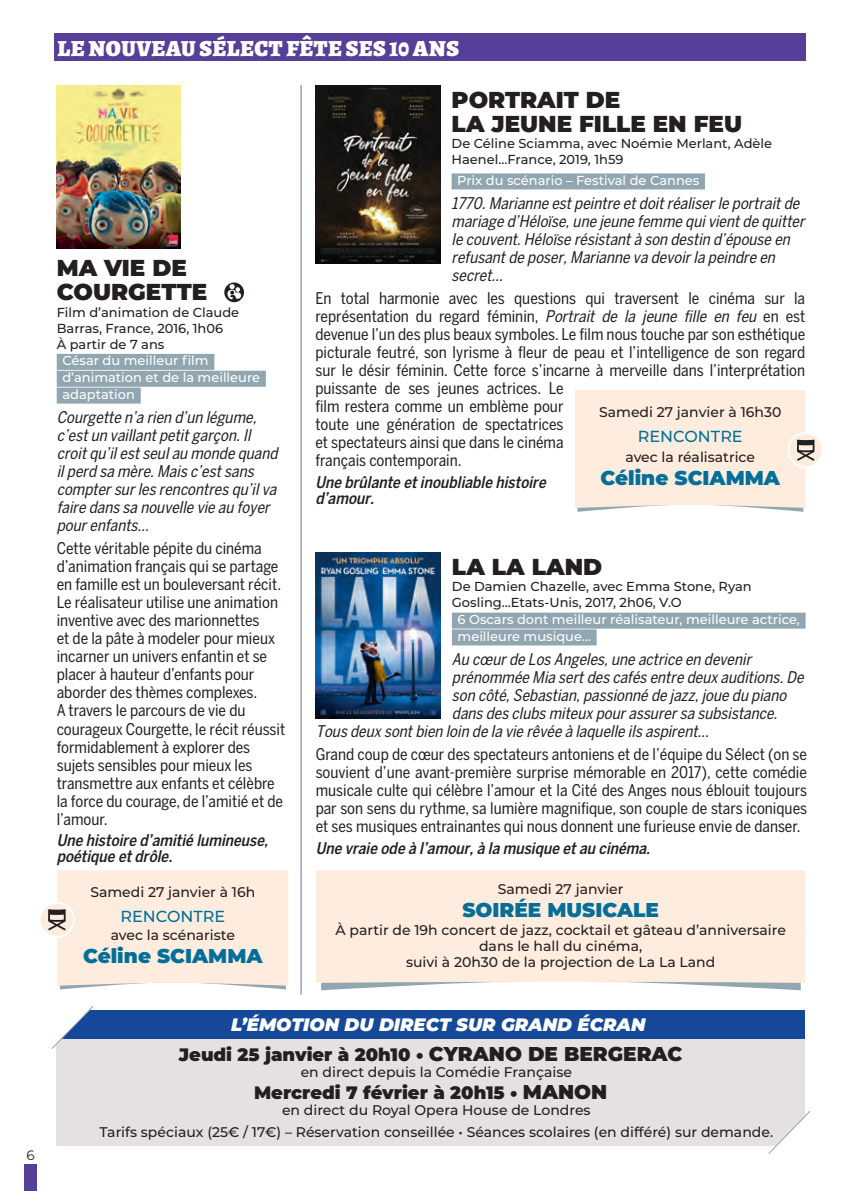
<style>
.page{position:relative;width:851px;height:1191px;background:#fff}
.page>*{position:absolute;margin:0;border:0;box-sizing:border-box;transform-origin:0 0}
.t1{font:900 23px/24px "Montserrat";color:#231f20}
.t2{font:900 23px "Alegreya SC";letter-spacing:.02em;color:#fff}
.t3{font:900 20px "Montserrat";color:#036f98}
.t4{font:900 18px "Montserrat";color:#231f20}
.t5{font:italic 900 18px "Montserrat";color:#fff}
.t6{font:16px/18px "Benton Sans Cond";color:#231f20}
.t7{font:italic 16px/18px "Benton Sans Cond";color:#231f20}
.t8{font:italic 500 16px/16px "Benton Sans Cond";color:#231f20}
.t9{font:500 16px "Montserrat";color:#036f98}
.t10{font:500 14px/16px "Montserrat";color:#231f20;text-align:center}
.t11{font:13.6px "Montserrat";color:#231f20}
.t12{font:500 13px/16px "Montserrat";color:#231f20}
.t13{font:500 13px/16.8px "Montserrat";color:#fff}
.s1{font-style:italic}
.s2{font-size:20px}
</style>
<div class="page">
<div style="left:25px;top:1164px;width:12px;height:27px;background:#573e99"></div>
<hr style="left:300px;top:85px;width:1px;height:909px;background:#7864ac">
<svg style="left:321px;top:983px;width:479px;height:7px"></svg>
<div style="left:316px;top:870px;width:489px;height:113px;background:#feecdf"></div>
<div style="left:452px;top:612px;width:353px;height:16px;background:#91a6b1"></div>
<div style="left:452px;top:629px;width:144px;height:16px;background:#91a6b1"></div>
<img style="left:316px;top:552px;width:124px;height:166px">
<div style="left:451px;top:173px;width:254px;height:16px;background:#91a6b1"></div>
<img style="left:315px;top:85px;width:125px;height:178px">
<div style="left:57px;top:354px;width:157px;height:16px;background:#91a6b1"></div>
<div style="left:57px;top:371px;width:209px;height:16px;background:#91a6b1"></div>
<div style="left:57px;top:387px;width:84px;height:16px;background:#91a6b1"></div>
<img style="left:57px;top:85px;width:123px;height:163px">
<div style="left:56px;top:1014px;width:748px;height:131px;background:#e6e1e1"></div>
<div style="left:56px;top:1010px;width:748px;height:28px;background:#154898"></div>
<svg style="left:767px;top:1109px;width:43px;height:45px"></svg>
<svg style="left:51px;top:1006px;width:43px;height:43px"></svg>
<div style="left:40px;top:902px;width:34px;height:35px;background:#feecdf;border-radius:50%"></div>
<div style="left:39px;top:901px;width:36px;height:37px;border:2px solid #fff;border-radius:50%"></div>
<svg style="left:48px;top:870px;width:240px;height:119px;background:#fbeadf"></svg>
<svg style="left:788px;top:433px;width:34px;height:34px"></svg>
<div style="left:787px;top:432px;width:36px;height:36px;border:2px solid #fff;border-radius:50%"></div>
<svg style="left:575px;top:390px;width:239px;height:122px;background:#fbebdf"></svg>
<div style="left:54px;top:33px;width:751px;height:27px;background:#573e99"></div>
<svg style="left:224px;top:282px;width:20px;height:20px"></svg>
<svg style="left:227px;top:284px;width:14px;height:15px"></svg>
<p class="t11" style="left:26px;top:1145px;width:10px">6</p>
<h1 class="t2" style="left:58px;top:31px;width:403px">LE NOUVEAU SÉLECT FÊTE SES 10 ANS</h1>
<h1 class="t1" style="left:57px;top:255px;width:152px">MA VIE DE<br>COURGETTE</h1>
<p class="t12" style="left:57px;top:303px;width:184px">Film d’animation de Claude<br>Barras, France, 2016, 1h06<br>À partir de 7 ans</p>
<p class="t13" style="left:62px;top:352px;width:199px">César du meilleur film d’animation et de la meilleure adaptation</p>
<p class="t7" style="left:57px;top:408px;width:222px">Courgette n’a rien d’un légume, c’est un vaillant petit garçon. Il croit qu’il est seul au monde quand il perd sa mère. Mais c’est sans compter sur les rencontres qu’il va faire dans sa nouvelle vie au foyer pour enfants…</p>
<p class="t6" style="left:57px;top:539px;width:230px">Cette véritable pépite du cinéma d’animation français qui se partage en famille est un bouleversant récit.<br>Le réalisateur utilise une animation inventive avec des marionnettes<br>et de la pâte à modeler pour mieux incarner un univers enfantin et se placer à hauteur d’enfants pour aborder des thèmes complexes.<br>A travers le parcours de vie du courageux Courgette, le récit réussit formidablement à explorer des sujets sensibles pour mieux les transmettre aux enfants et célèbre la force du courage, de l’amitié et de l’amour.</p>
<p class="t8" style="left:57px;top:832px;width:213px">Une histoire d’amitié lumineuse, poétique et drôle.</p>
<p class="t10" style="left:90px;top:883px;width:166px">Samedi 27 janvier à 16h</p>
<p class="t9" style="left:120px;top:905px;width:106px">RENCONTRE</p>
<p class="t10" style="left:111px;top:926px;width:126px">avec la scénariste</p>
<p class="t3" style="left:83px;top:941px;width:181px">Céline SCIAMMA</p>
<h1 class="t1" style="left:451px;top:86px;width:292px">PORTRAIT DE<br>LA JEUNE FILLE EN FEU</h1>
<p class="t12" style="left:451px;top:135px;width:322px">De Céline Sciamma, avec Noémie Merlant, Adèle<br>Haenel…France, 2019, 1h59</p>
<p class="t13" style="left:457px;top:171px;width:243px">Prix du scénario – Festival de Cannes</p>
<p class="t7" style="left:451px;top:194px;width:354px">1770. Marianne est peintre et doit réaliser le portrait de mariage d’Héloïse, une jeune femme qui vient de quitter le couvent. Héloïse résistant à son destin d’épouse en refusant de poser, Marianne va devoir la peindre en secret…</p>
<p class="t6" style="left:315px;top:289px;width:491px">En total harmonie avec les questions qui traversent le cinéma sur la représentation du regard féminin, <span class="s1">Portrait de la jeune fille en feu</span> en est devenue l’un des plus beaux symboles. Le film nous touche par son esthétique picturale feutré, son lyrisme à fleur de peau et l’intelligence de son regard sur le désir féminin. Cette force s’incarne à merveille dans l’interprétation puissante de ses jeunes actrices. Le<br>film restera comme un emblème pour<br>toute une génération de spectatrices<br>et spectateurs ainsi que dans le cinéma<br>français contemporain.</p>
<p class="t8" style="left:315px;top:474px;width:232px">Une brûlante et inoubliable histoire d’amour.</p>
<p class="t10" style="left:599px;top:403px;width:184px">Samedi 27 janvier à 16h30</p>
<p class="t9" style="left:637px;top:425px;width:106px">RENCONTRE</p>
<p class="t10" style="left:625px;top:448px;width:131px">avec la réalisatrice</p>
<p class="t3" style="left:600px;top:463px;width:181px">Céline SCIAMMA</p>
<h1 class="t1" style="left:452px;top:553px;width:152px">LA LA LAND</h1>
<p class="t12" style="left:452px;top:578px;width:301px">De Damien Chazelle, avec Emma Stone, Ryan<br>Gosling…Etats-Unis, 2017, 2h06, V.O</p>
<p class="t13" style="left:457px;top:610px;width:344px">6 Oscars dont meilleur réalisateur, meilleure actrice, meilleure musique…</p>
<p class="t7" style="left:452px;top:649px;width:301px">Au cœur de Los Angeles, une actrice en devenir</p>
<p class="t7" style="left:452px;top:667px;width:353px">prénommée Mia sert des cafés entre deux auditions. De</p>
<p class="t7" style="left:452px;top:685px;width:336px">son côté, Sebastian, passionné de jazz, joue du piano</p>
<p class="t7" style="left:452px;top:703px;width:327px">dans des clubs miteux pour assurer sa subsistance.</p>
<p class="t7" style="left:316px;top:721px;width:394px">Tous deux sont bien loin de la vie rêvée à laquelle ils aspirent…</p>
<p class="t6" style="left:316px;top:745px;width:492px;text-align:justify">Grand coup de cœur des spectateurs antoniens et de l’équipe du Sélect (on se souvient d’une avant-première surprise mémorable en 2017), cette comédie musicale culte qui célèbre l’amour et la Cité des Anges nous éblouit toujours par son sens du rythme, sa lumière magnifique, son couple de stars iconiques et ses musiques entrainantes qui nous donnent une furieuse envie de danser.</p>
<p class="t8" style="left:316px;top:840px;width:336px">Une vraie ode à l’amour, à la musique et au cinéma.</p>
<p class="t10" style="left:498px;top:880px;width:127px">Samedi 27 janvier</p>
<p class="t3" style="left:462px;top:895px;width:198px">SOIRÉE MUSICALE</p>
<p class="t10" style="left:335px;top:921px;width:452px">À partir de 19h concert de jazz, cocktail et gâteau d’anniversaire dans le hall du cinéma,<br>suivi à 20h30 de la projection de La La Land</p>
<p class="t5" style="left:231px;top:1011px;width:415px">L’ÉMOTION DU DIRECT SUR GRAND ÉCRAN</p>
<p class="t4" style="left:179px;top:1041px;width:505px">Jeudi 25 janvier à 20h10 • <span class="s2">CYRANO DE BERGERAC</span></p>
<p class="t10" style="left:301px;top:1063px;width:273px">en direct depuis la Comédie Française</p>
<p class="t4" style="left:254px;top:1079px;width:354px">Mercredi 7 février à 20h15 • <span class="s2">MANON</span></p>
<p class="t10" style="left:99px;top:1098px;width:675px;line-height:21.6px">en direct du Royal Opera House de Londres<br>Tarifs spéciaux (25€ / 17€) – Réservation conseillée • Séances scolaires (en différé) sur demande.</p>
</div>
